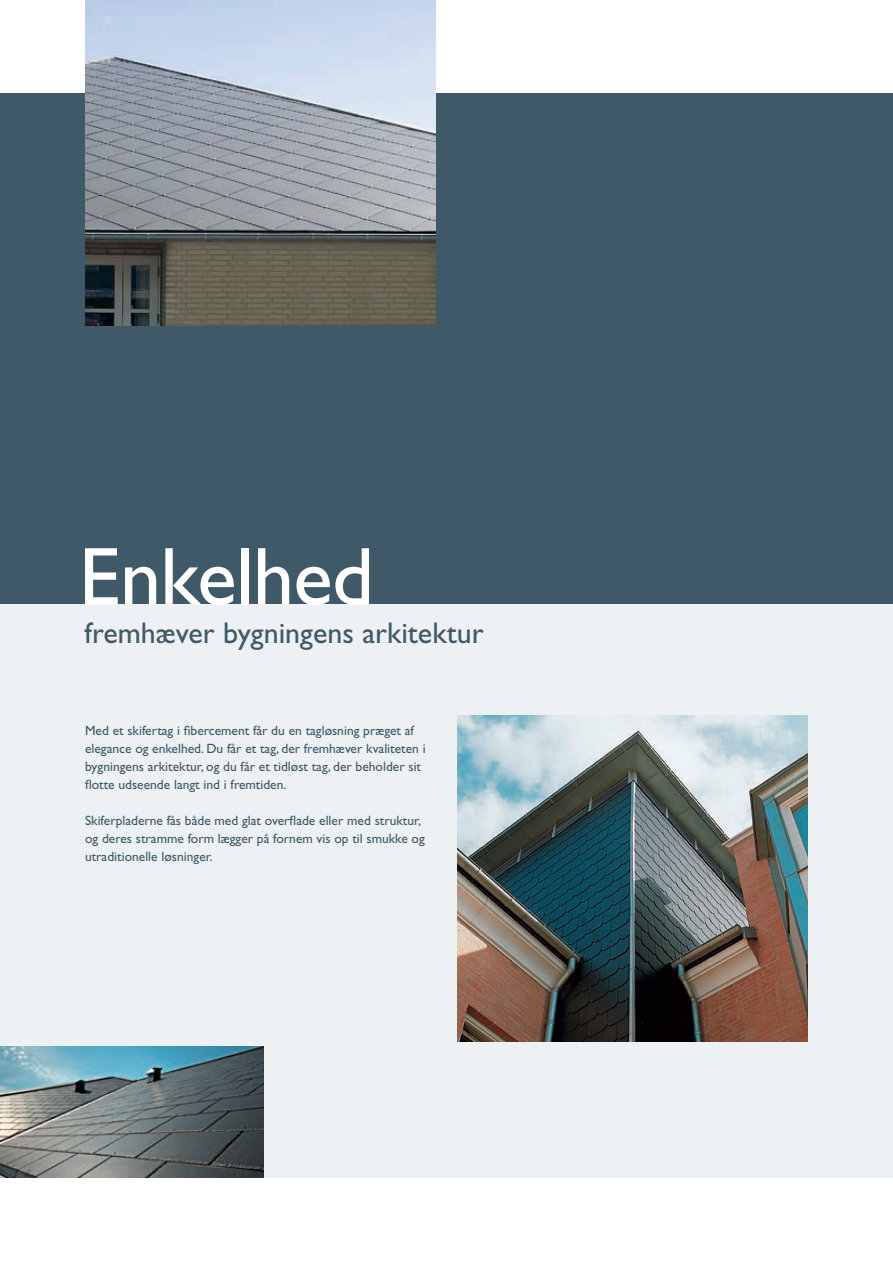
<style>
.page{position:relative;width:893px;height:1263px;background:#fff}
.page>*{position:absolute;margin:0;border:0;box-sizing:border-box;transform-origin:0 0}
.t1{font:82.5px "Gill Sans";letter-spacing:-.01em;color:#fff}
.t2{font:30px "Gill Sans";color:#405968}
.t3{font:13.5px/18px "Gill Sans";color:#405968}
</style>
<div class="page">
<div style="left:0;top:94px;width:893px;height:1084px;background:#edf1f3"></div>
<div style="left:0;top:94px;width:893px;height:510px;background:#405968"></div>
<img style="left:85px;top:0;width:351px;height:325px">
<img style="left:457px;top:716px;width:351px;height:325px">
<img style="left:0;top:1046px;width:264px;height:132px">
<h1 class="t1" style="left:79px;top:529px;width:297px">Enkelhed</h1>
<h2 class="t2" style="left:85px;top:616px;width:400px">fremhæver bygningens arkitektur</h2>
<p class="t3" style="left:85px;top:721px;width:342px">Med et skifertag i fibercement får du en tagløsning præget af elegance og enkelhed. Du får et tag, der fremhæver kvaliteten i bygningens arkitektur, og du får et tidløst tag, der beholder sit flotte udseende langt ind i fremtiden.</p>
<p class="t3" style="left:85px;top:811px;width:341px">Skiferpladerne fås både med glat overflade eller med struktur, og deres stramme form lægger på fornem vis op til smukke og utraditionelle løsninger.</p>
</div>
